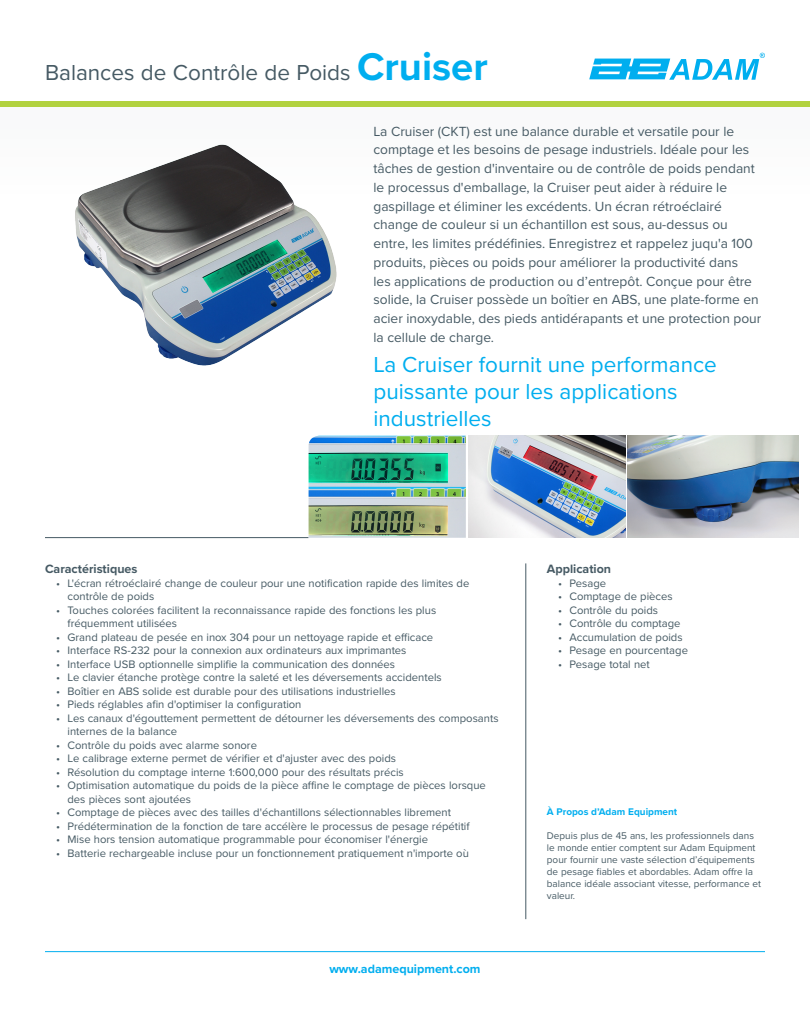
<style>
.page{position:relative;width:810px;height:1035px;background:#fff}
.page>*{position:absolute;margin:0;border:0;box-sizing:border-box;transform-origin:0 0}
.Sub_Head{font:22.5px/27px "Proxima Nova";color:#00aeef}
.Name_Range{font:22.5px "Proxima Nova";color:#465a64}
.AE_Copy{font:13.75px/18.8px "Proxima Nova";color:#465a64}
.t1{font:700 12.5px "Proxima Nova";color:#00aeef}
.Features_Header{font:700 12.5px "Proxima Nova";color:#465a64}
.Applications_Header{font:700 12.5px "Proxima Nova";color:#465a64}
.t2{font:11.25px/13.5px "Proxima Nova";color:#465a64}
.About_US_text{font:10px "Proxima Nova";color:#465a64}
.About_US_text-2{font:700 10px "Proxima Nova";color:#00aeef}
.s1{font-weight:700;font-size:40px;color:#00aeef}
</style>
<div class="page">
<div style="left:0;top:106px;width:810px;height:95px;background:#fafbfb"></div>
<div style="left:0;top:101px;width:810px;height:5px;background:#b2d23f"></div>
<hr style="left:45px;top:951px;width:720px;height:1px;background:#00aeef">
<hr style="left:45px;top:537px;width:264px;height:1px;background:#465a64">
<hr style="left:526px;top:563px;width:1px;height:356px;background:#465a64">
<img style="left:75px;top:144px;width:262px;height:222px">
<img style="left:309px;top:436px;width:157px;height:102px">
<img style="left:468px;top:436px;width:158px;height:102px">
<img style="left:628px;top:436px;width:171px;height:102px">
<svg style="left:589px;top:53px;width:176px;height:27px"></svg>
<p class="Name_Range" style="left:45px;top:55px;width:444px">Balances de Contrôle de Poids <span class="s1">Cruiser</span></p>
<p class="AE_Copy" style="left:373px;top:121px;width:389px">La Cruiser (CKT) est une balance durable et versatile pour le comptage et les besoins de pesage industriels. Idéale pour les tâches de gestion d'inventaire ou de contrôle de poids pendant le processus d'emballage, la Cruiser peut aider à réduire le gaspillage et éliminer les excédents. Un écran rétroéclairé change de couleur si un échantillon est sous, au-dessus ou entre, les limites prédéfinies. Enregistrez et rappelez juqu'a 100 produits, pièces ou poids pour améliorer la productivité dans<br>les applications de production ou d’entrepôt. Conçue pour être solide, la Cruiser possède un boîtier en ABS, une plate-forme en acier inoxydable, des pieds antidérapants et une protection pour la cellule de charge.</p>
<p class="Sub_Head" style="left:373px;top:350px;width:345px">La Cruiser fournit une performance puissante pour les applications industrielles</p>
<p class="Features_Header" style="left:45px;top:560px;width:94px">Caractéristiques</p>
<p class="t2" style="left:68px;top:576px;width:403px;text-indent:-11px">• L'écran rétroéclairé change de couleur pour une notification rapide des limites de contrôle de poids</p>
<p class="t2" style="left:68px;top:603px;width:370px;text-indent:-11px">• Touches colorées facilitent la reconnaissance rapide des fonctions les plus fréquemment utilisées</p>
<p class="t2" style="left:56px;top:630px;width:379px">• Grand plateau de pesée en inox 304 pour un nettoyage rapide et efficace</p>
<p class="t2" style="left:56px;top:643px;width:352px">• Interface RS-232 pour la connexion aux ordinateurs aux imprimantes</p>
<p class="t2" style="left:56px;top:657px;width:340px">• Interface USB optionnelle simplifie la communication des données</p>
<p class="t2" style="left:56px;top:670px;width:387px">• Le clavier étanche protège contre la saleté et les déversements accidentels</p>
<p class="t2" style="left:56px;top:684px;width:341px">• Boîtier en ABS solide est durable pour des utilisations industrielles</p>
<p class="t2" style="left:56px;top:697px;width:247px">• Pieds réglables afin d'optimiser la configuration</p>
<p class="t2" style="left:68px;top:711px;width:433px;text-indent:-11px">• Les canaux d'égouttement permettent de détourner les déversements des composants internes de la balance</p>
<p class="t2" style="left:56px;top:738px;width:202px">• Contrôle du poids avec alarme sonore</p>
<p class="t2" style="left:56px;top:751px;width:341px">• Le calibrage externe permet de vérifier et d'ajuster avec des poids</p>
<p class="t2" style="left:56px;top:765px;width:349px">• Résolution du comptage interne 1:600,000 pour des résultats précis</p>
<p class="t2" style="left:68px;top:778px;width:420px;text-indent:-11px">• Optimisation automatique du poids de la pièce affine le comptage de pièces lorsque des pièces sont ajoutées</p>
<p class="t2" style="left:56px;top:805px;width:396px">• Comptage de pièces avec des tailles d'échantillons sélectionnables librement</p>
<p class="t2" style="left:56px;top:819px;width:415px">• Prédétermination de la fonction de tare accélère le processus de pesage répétitif</p>
<p class="t2" style="left:56px;top:832px;width:373px">• Mise hors tension automatique programmable pour économiser l'énergie</p>
<p class="t2" style="left:56px;top:846px;width:414px">• Batterie rechargeable incluse pour un fonctionnement pratiquement n'importe où</p>
<p class="t1" style="left:329px;top:959px;width:153px">www.adamequipment.com</p>
<p class="Applications_Header" style="left:547px;top:560px;width:66px">Application</p>
<p class="t2" style="left:558px;top:576px;width:49px">• Pesage</p>
<p class="t2" style="left:558px;top:589px;width:116px">• Comptage de pièces</p>
<p class="t2" style="left:558px;top:603px;width:101px">• Contrôle du poids</p>
<p class="t2" style="left:558px;top:616px;width:124px">• Contrôle du comptage</p>
<p class="t2" style="left:558px;top:630px;width:126px">• Accumulation de poids</p>
<p class="t2" style="left:558px;top:643px;width:131px">• Pesage en pourcentage</p>
<p class="t2" style="left:558px;top:657px;width:93px">• Pesage total net</p>
<p class="About_US_text-2" style="left:547px;top:805px;width:132px">À Propos d’Adam Equipment</p>
<p class="About_US_text" style="left:547px;top:829px;width:209px">Depuis plus de 45 ans, les professionnels dans</p>
<p class="About_US_text" style="left:547px;top:841px;width:210px">le monde entier comptent sur Adam Equipment</p>
<p class="About_US_text" style="left:547px;top:853px;width:209px">pour fournir une vaste sélection d’équipements</p>
<p class="About_US_text" style="left:547px;top:865px;width:208px">de pesage fiables et abordables. Adam offre la</p>
<p class="About_US_text" style="left:547px;top:877px;width:216px">balance idéale associant vitesse, performance et</p>
<p class="About_US_text" style="left:547px;top:889px;width:30px">valeur.</p>
</div>
